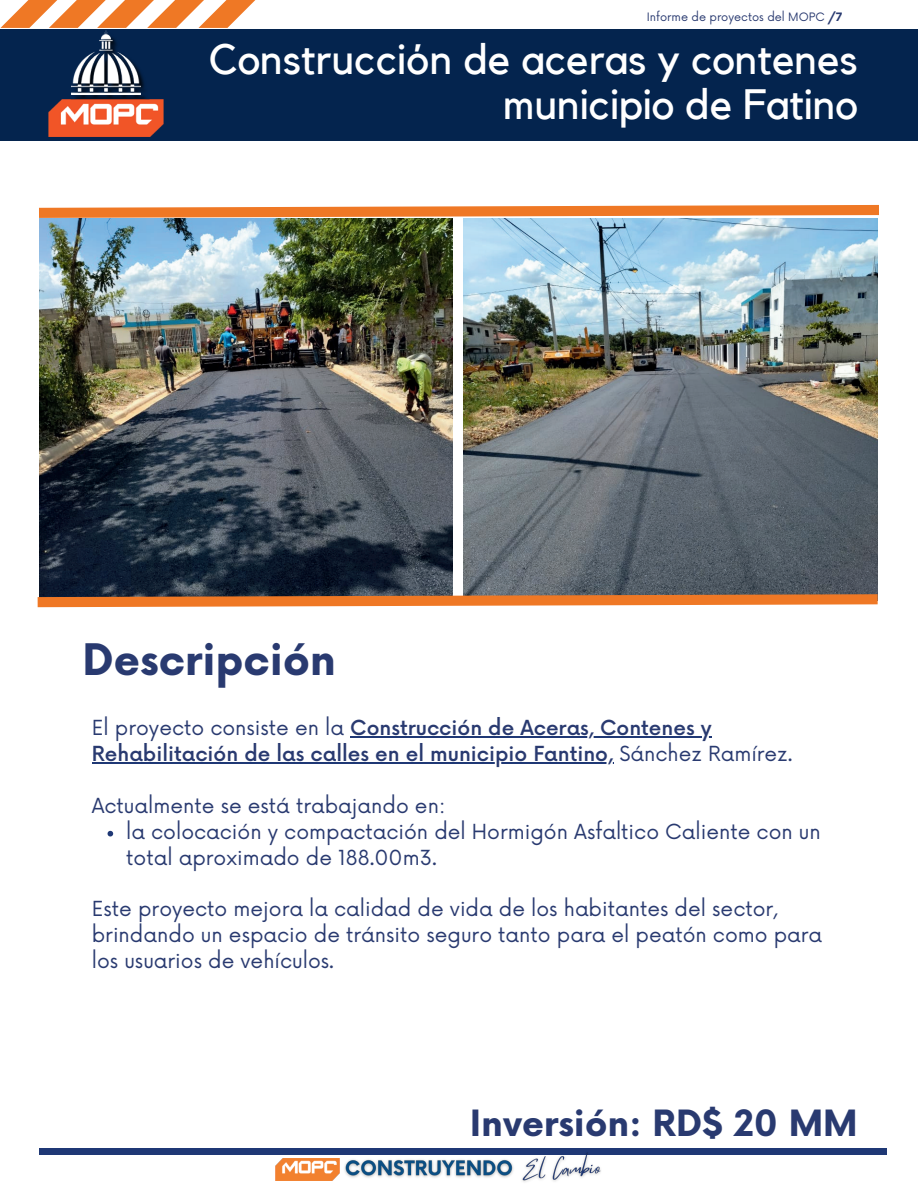
<style>
.page{position:relative;width:918px;height:1188px;background:#fff}
.page>*{position:absolute;margin:0;border:0;box-sizing:border-box;transform-origin:0 0}
.t1{font:42.3px/44.4px "Kollektif";color:#fff;text-align:right}
.t2{font:700 42.3px "Now";color:#293a70}
.t3{font:700 35.25px "Now";color:#293a70}
.t4{font:20.25px/25.8px "Now";color:#293a70}
.t5{font:500 20.25px/25.8px "Now";color:#293a70}
.t6{font:11.25px "Now";color:#293a70}
.s1{font-weight:700}
.s2{font-weight:400}
</style>
<div class="page">
<img style="left:39px;top:223px;width:414px;height:366px">
<img style="left:463px;top:223px;width:414px;height:366px">
<div style="left:0;top:29px;width:918px;height:112px;background:#04244e"></div>
<img style="left:48px;top:31px;width:116px;height:106px">
<svg style="left:39px;top:204px;width:840px;height:19px"></svg>
<svg style="left:37px;top:589px;width:841px;height:19px;background:#b2764f"></svg>
<div style="left:39px;top:1148px;width:848px;height:6px;background:#1f3875"></div>
<img style="left:517px;top:1152px;width:90px;height:30px">
<img style="left:344px;top:1156px;width:174px;height:26px">
<img style="left:275px;top:1159px;width:64px;height:21px">
<svg style="left:108px;top:831px;width:5px;height:5px"></svg>
<hr style="left:350px;top:736px;width:362px;height:1px;background:#1f3875">
<hr style="left:92px;top:762px;width:521px;height:1px;background:#1f3875">
<svg style="left:0;top:0;width:256px;height:28px"></svg>
<p class="t6" style="left:647px;top:7px;width:197px">Informe de proyectos del MOPC <span class="s1">/7</span></p>
<h1 class="t1" style="left:209px;top:38px;width:650px">Construcción de aceras y contenes municipio de Fatino</h1>
<h1 class="t2" style="left:82px;top:628px;width:255px">Descripción</h1>
<p class="t5" style="left:92px;top:714px;width:702px"><span class="s2">El proyecto consiste en la</span> Construcción de Aceras, Contenes y<br>Rehabilitación de las calles en el municipio Fantino, <span class="s2">Sánchez Ramírez.</span></p>
<p class="t4" style="left:92px;top:791px;width:355px">Actualmente se está trabajando en:</p>
<p class="t4" style="left:126px;top:817px;width:696px">la colocación y compactación del Hormigón Asfaltico Caliente con un total aproximado de 188.00m3.</p>
<p class="t4" style="left:92px;top:895px;width:732px">Este proyecto mejora la calidad de vida de los habitantes del sector, brindando un espacio de tránsito seguro tanto para el peatón como para los usuarios de vehículos.</p>
<h2 class="t3" style="left:470px;top:1097px;width:390px">Inversión: RD$ 20 MM</h2>
</div>
